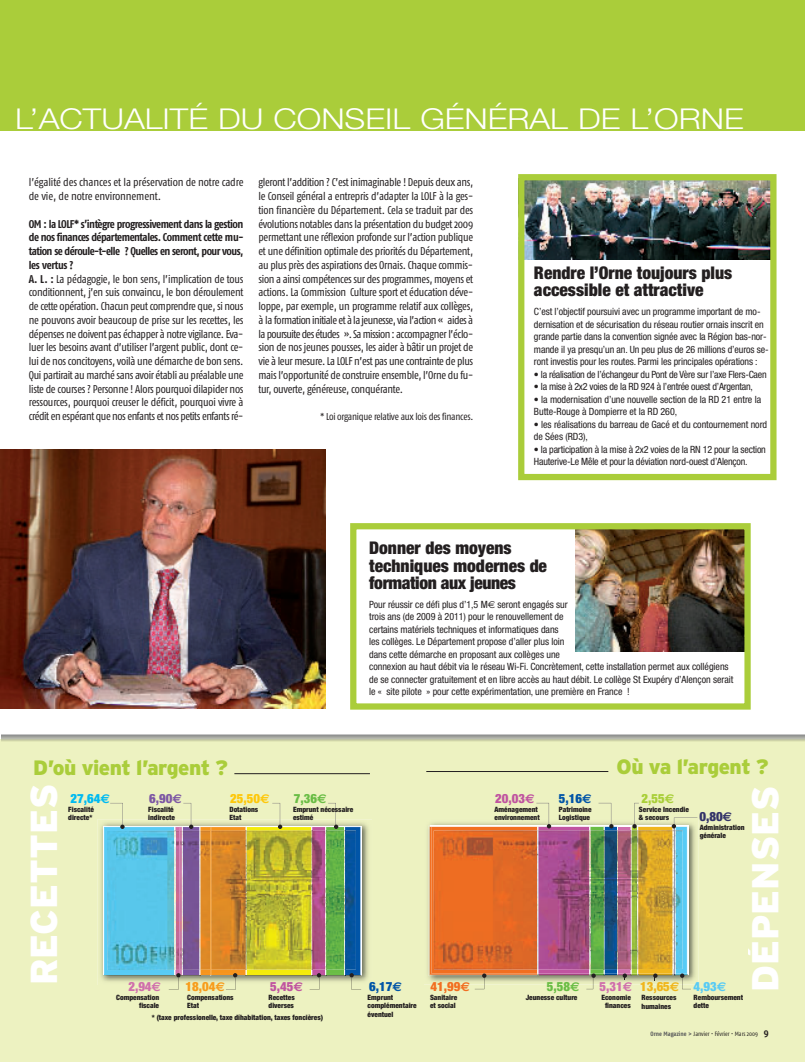
<style>
.page{position:relative;width:805px;height:1062px;background:#fff}
.page>*{position:absolute;margin:0;border:0;box-sizing:border-box;transform-origin:0 0}
.t1{font:900 37.5px "Interstate";color:#fff}
.t2{font:300 28.75px "Helvetica Neue";color:#fff;scale:1.15 1}
.t3{font:900 20.75px "Interstate";letter-spacing:-.02em;color:#aacd3a}
.t4{font:900 condensed 17.5px/17.5px "Helvetica Neue";color:#231f20}
.t5{font:900 condensed 12.75px "Helvetica Neue";color:#c054a0}
.t6{font:900 condensed 12.75px "Helvetica Neue";color:#6abd45}
.t7{font:900 condensed 12.75px "Helvetica Neue";color:#d06fac}
.t8{font:900 condensed 12.75px "Helvetica Neue";color:#0155a7}
.t9{font:900 condensed 12.75px "Helvetica Neue";color:#00baf1}
.t10{font:900 condensed 12.75px "Helvetica Neue";color:#fec80b}
.t11{font:900 condensed 12.75px "Helvetica Neue";color:#f89c1c}
.t12{font:900 condensed 12.75px "Helvetica Neue";color:#f0b61c}
.t13{font:900 condensed 12.75px "Helvetica Neue";color:#f26e21}
.t14{font:900 condensed 12.75px "Helvetica Neue";color:#7d58a4}
.t15{font:900 condensed 12.75px "Helvetica Neue";color:#a9cf38}
.t16{font:900 condensed 12.75px "Helvetica Neue";color:#333369}
.t17{font:900 condensed 12.75px "Helvetica Neue";color:#58cbf5}
.t18{font:11.25px/13.8px "Fago Co";letter-spacing:-.025em;color:#231f20}
.t19{font:condensed 10px/12.5px "Helvetica Neue";letter-spacing:-.005em;color:#231f20}
.t20{font:condensed 10px "Helvetica Neue";letter-spacing:-.025em;color:#231f20}
.t21{font:10px "Fago Co";letter-spacing:-.025em;color:#231f20}
.t22{font:900 condensed 7.25px/8.2px "Helvetica Neue";color:#231f20}
.t23{font:6.25px "Fago Co";color:#231f20}
.s1{font-weight:700}
.s2{font-family:"Euro Sans";font-stretch:normal}
.s3{font-family:"Euro Sans";font-weight:700;font-stretch:normal}
.s4{font-weight:700;color:#57585a}
.s5{font-weight:700;font-size:10px}
</style>
<div class="page">
<img style="left:0;top:0;width:804px;height:1062px">
<h2 class="t2" style="left:15px;top:109px;width:634px">L’ACTUALITÉ DU CONSEIL GÉNÉRAL DE L’ORNE</h2>
<p class="t18" style="left:29px;top:176px;width:216px">l’égalité des chances et la préservation de notre cadre de vie, de notre environnement.</p>
<p class="t18" style="left:29px;top:218px;width:216px"><span class="s1">OM : la LOLF* s’intègre progressivement dans la gestion de nos finances départementales. Comment cette mu&shy;tation se déroule-t-elle ? Quelles en seront, pour vous, les vertus ?<br>A. L. :</span> La pédagogie, le bon sens, l’implication de tous conditionnent, j’en suis convaincu, le bon déroulement de cette opération. Chacun peut comprendre que, si nous ne pouvons avoir beaucoup de prise sur les recettes, les dépenses ne doivent pas échapper à notre vigilance. Eva&shy;luer les besoins avant d’utiliser l’argent public, dont ce&shy;lui de nos concitoyens, voilà une démarche de bon sens.<br>Qui partirait au marché sans avoir établi au préalable une liste de courses ? Personne ! Alors pourquoi dilapider nos ressources, pourquoi creuser le déficit, pourquoi vivre à crédit en espérant que nos enfants et nos petits enfants ré-</p>
<p class="t18" style="left:258px;top:176px;width:216px;text-align:justify">gleront l’addition ? C’est inimaginable ! Depuis deux ans, le Conseil général a entrepris d’adapter la LOLF à la ges&shy;tion financière du Département. Cela se traduit par des évolutions notables dans la présentation du budget 2009 permettant une réflexion profonde sur l’action publique et une définition optimale des priorités du Département, au plus près des aspirations des Ornais. Chaque commis&shy;sion a ainsi compétences sur des programmes, moyens et actions. La Commission Culture sport et éducation déve&shy;loppe, par exemple, un programme relatif aux collèges, à la formation initiale et à la jeunesse, via l’action « aides à la poursuite des études ». Sa mission : accompagner l’éclo&shy;sion de nos jeunes pousses, les aider à bâtir un projet de vie à leur mesure. La LOLF n’est pas une contrainte de plus mais l’opportunité de construire ensemble, l’Orne du fu&shy;tur, ouverte, généreuse, conquérante.</p>
<p class="t21" style="left:320px;top:413px;width:155px">* Loi organique relative aux lois des finances.</p>
<h3 class="t4" style="left:533px;top:265px;width:200px">Rendre l’Orne toujours plus accessible et attractive</h3>
<p class="t19" style="left:533px;top:306px;width:236px">C’est l’objectif poursuivi avec un programme important de mo&shy;dernisation et de sécurisation du réseau routier ornais inscrit en grande partie dans la convention signée avec la Région bas-nor&shy;mande il ya presqu’un an. Un peu plus de 26 millions d’euros se&shy;ront investis pour les routes. Parmi les principales opérations :</p>
<p class="t20" style="left:533px;top:370px;width:234px">• la réalisation de l’échangeur du Pont de Vère sur l’axe Flers-Caen</p>
<p class="t20" style="left:533px;top:383px;width:220px">• la mise à 2x2 voies de la RD 924 à l’entrée ouest d’Argentan,</p>
<p class="t19" style="left:533px;top:394px;width:228px">• la modernisation d’une nouvelle section de la RD 21 entre la<br>Butte-Rouge à Dompierre et la RD 260,</p>
<p class="t19" style="left:533px;top:419px;width:235px">• les réalisations du barreau de Gacé et du contournement nord de Sées (RD3),</p>
<p class="t19" style="left:533px;top:444px;width:233px">• la participation à la mise à 2x2 voies de la RN 12 pour la section<br>Hauterive-Le Mêle et pour la déviation nord-ouest d’Alençon.</p>
<h3 class="t4" style="left:369px;top:540px;width:179px">Donner des moyens techniques modernes de formation aux jeunes</h3>
<p class="t19" style="left:369px;top:599px;width:365px">Pour réussir ce défi plus d’1,5 M<span class="s2">€</span> seront engagés sur<br>trois ans (de 2009 à 2011) pour le renouvellement de<br>certains matériels techniques et informatiques dans<br>les collèges. Le Département propose d’aller plus loin<br>dans cette démarche en proposant aux collèges une<br>connexion au haut débit via le réseau Wi-Fi. Concrètement, cette installation permet aux collégiens de se connecter gratuitement et en libre accès au haut débit. Le collège St Exupéry d’Alençon serait le « site pilote » pour cette expérimentation, une première en France !</p>
<h3 class="t3" style="left:616px;top:759px;width:153px">Où va l’argent ?</h3>
<h3 class="t3" style="left:33px;top:760px;width:196px">D’où vient l’argent ?</h3>
<p class="t9" style="left:70px;top:794px;width:41px">27,64<span class="s3">€</span></p>
<p class="t22" style="left:68px;top:806px;width:27px">Fiscalité directe*</p>
<p class="t22" style="left:148px;top:806px;width:28px">Fiscalité indirecte</p>
<h1 class="t1" style="left:30px;top:985px;width:203px;rotate:-90deg">RECETTES</h1>
<h1 class="t1" style="left:750px;top:992px;width:208px;rotate:-90deg">DÉPENSES</h1>
<p class="t5" style="left:495px;top:794px;width:41px">20,03<span class="s3">€</span></p>
<p class="t22" style="left:494px;top:806px;width:47px">Aménagement environnement</p>
<p class="t8" style="left:558px;top:794px;width:34px">5,16<span class="s3">€</span></p>
<p class="t22" style="left:558px;top:806px;width:34px">Patrimoine<br>Logistique</p>
<p class="t15" style="left:641px;top:794px;width:34px">2,55<span class="s3">€</span></p>
<p class="t14" style="left:149px;top:794px;width:34px">6,90<span class="s3">€</span></p>
<p class="t10" style="left:230px;top:794px;width:41px">25,50<span class="s3">€</span></p>
<p class="t6" style="left:294px;top:794px;width:34px">7,36<span class="s3">€</span></p>
<p class="t22" style="left:293px;top:806px;width:62px">Emprunt nécessaire estimé</p>
<p class="t22" style="left:638px;top:806px;width:52px">Service Incendie &amp; secours</p>
<p class="t22" style="left:229px;top:806px;width:30px">Dotations<br>Etat</p>
<p class="t16" style="left:699px;top:812px;width:34px">0,80<span class="s3">€</span></p>
<p class="t22" style="left:699px;top:824px;width:46px">Administration générale</p>
<p class="t13" style="left:430px;top:982px;width:41px">41,99<span class="s3">€</span></p>
<p class="t6" style="left:546px;top:982px;width:34px">5,58<span class="s3">€</span></p>
<p class="t7" style="left:599px;top:982px;width:34px">5,31<span class="s3">€</span></p>
<p class="t17" style="left:693px;top:982px;width:34px">4,93<span class="s3">€</span></p>
<p class="t12" style="left:639px;top:982px;width:41px">13,65<span class="s3">€</span></p>
<p class="t7" style="left:128px;top:982px;width:34px">2,94<span class="s3">€</span></p>
<p class="t11" style="left:185px;top:982px;width:41px">18,04<span class="s3">€</span></p>
<p class="t5" style="left:270px;top:982px;width:34px">5,45<span class="s3">€</span></p>
<p class="t8" style="left:369px;top:982px;width:34px">6,17<span class="s3">€</span></p>
<p class="t22" style="left:430px;top:993px;width:29px">Sanitaire et social</p>
<p class="t22" style="left:525px;top:993px;width:53px">Jeunesse culture</p>
<p class="t22" style="left:693px;top:993px;width:51px">Remboursement dette</p>
<p class="t22" style="left:601px;top:994px;width:31px;text-align:center">Economie finances</p>
<p class="t22" style="left:187px;top:994px;width:48px">Compensations<br>Etat</p>
<p class="t22" style="left:116px;top:994px;width:45px;text-align:right">Compensation fiscale</p>
<p class="t22" style="left:268px;top:994px;width:28px">Recettes diverses</p>
<p class="t22" style="left:367px;top:994px;width:50px">Emprunt complémentaire éventuel</p>
<p class="t22" style="left:641px;top:994px;width:36px">Ressources humaines</p>
<p class="t22" style="left:152px;top:1013px;width:173px">* (taxe professionelle, taxe díhabitation, taxes foncières)</p>
<p class="t23" style="left:650px;top:1032px;width:119px"><span class="s4">Orne Magazine &gt;</span> Janvier • Février • Mars 2009 <span class="s5">9</span></p>
</div>
